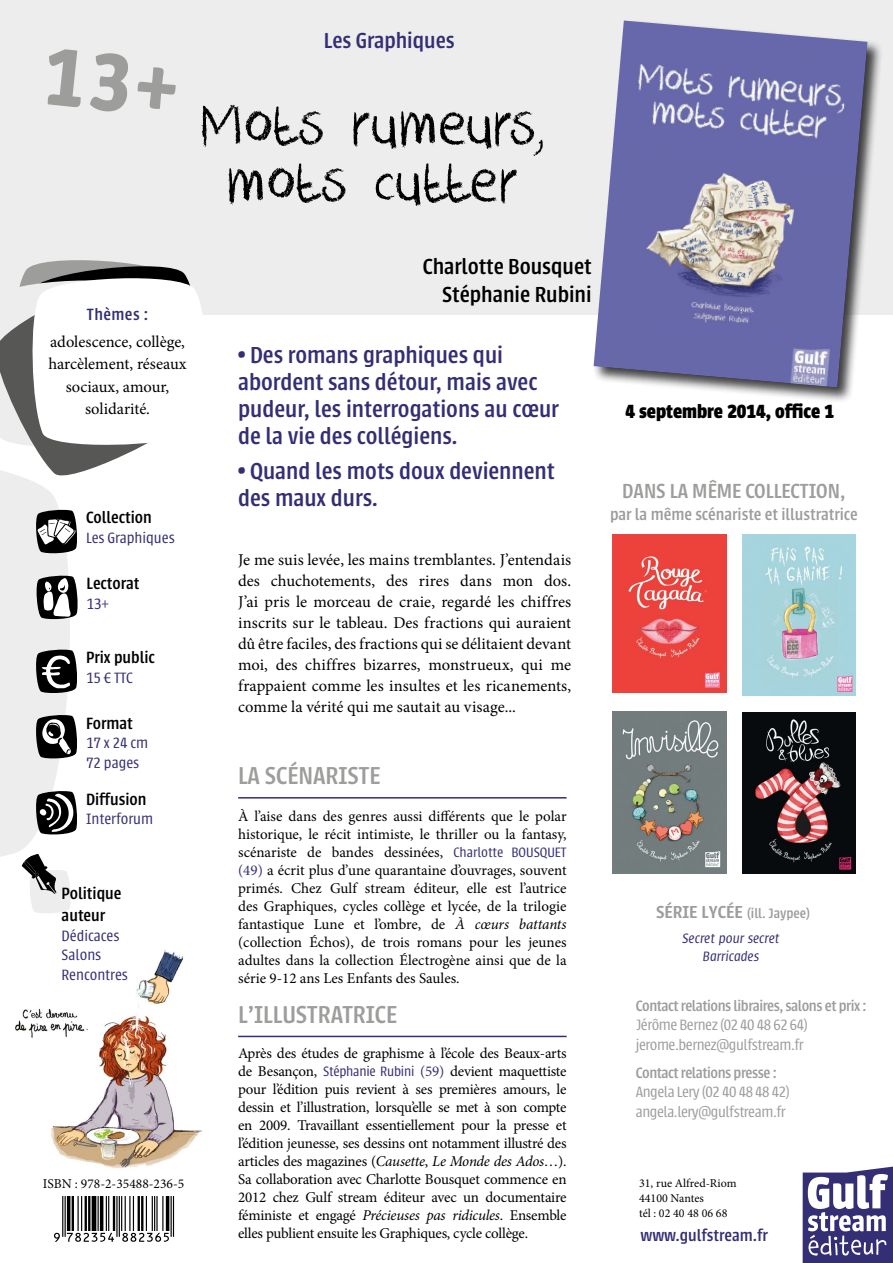
<style>
.page{position:relative;width:893px;height:1263px;background:#fff}
.page>*{position:absolute;margin:0;border:0;box-sizing:border-box;transform-origin:0 0}
.t1{font:67.5px/57px "DK Crayon Crumble";letter-spacing:.01em;color:#000;text-align:center}
.t2{font:500 27px "Urbana";color:#9d9d9c}
.t3{font:500 25.5px/27px "Urbana";color:#342e75}
.t4{font:500 24px/28.8px "Urbana";color:#000;text-align:right}
.t5{font:500 24px "Urbana";color:#342e75}
.t6{font:500 22.5px "Urbana";color:#9d9d9c}
.t7{font:700 21px "Urbana";color:#000}
.t8{font:500 18px/21.6px "Urbana";color:#000}
.t9{font:500 18px "Urbana";color:#9d9d9c}
.t10{font:500 18px "Urbana";color:#342e75}
.t11{font:16.5px/21px "Minion Pro";color:#000;text-align:justify}
.t12{font:300 16.5px/19.5px "Urbana";letter-spacing:-.025em;color:#9d9d9c}
.t13{font:300 16.5px/19.5px "Urbana";color:#342e75}
.t14{font:500 16.5px "Urbana";letter-spacing:-.025em;color:#9d9d9c}
.t15{font:15px/18px "Minion Pro";letter-spacing:-.01em;color:#000;text-align:justify}
.t16{font:italic 300 15px/18px "Urbana";color:#342e75;text-align:center}
.t17{font:500 15px "Urbana";color:#9d9d9c}
.t18{font:13.5px "Minion Pro";color:#000}
.t19{font:12px/15px "Minion Pro";color:#000}
.s1{font-family:"Urbana";font-weight:300;color:#342e75}
.s2{color:#342e75}
.s3{font-style:italic}
.s4{font-size:22.5px}
</style>
<div class="page">
<img style="left:15px;top:950px;width:187px;height:219px">
<div style="left:0;top:0;width:893px;height:315px;background:#ededed"></div>
<svg style="left:803px;top:1166px;width:90px;height:97px"></svg>
<hr style="left:238px;top:797px;width:329px;height:1px;background:#342e75">
<svg style="left:0;top:260px;width:203px;height:653px"></svg>
<hr style="left:238px;top:1036px;width:329px;height:1px;background:#342e75">
<div style="left:592px;top:19px;width:291px;height:384px;background:#000;opacity:.75"></div>
<img style="left:594px;top:21px;width:273px;height:366px">
<img style="left:742px;top:713px;width:114px;height:160px">
<img style="left:613px;top:711px;width:113px;height:162px">
<img style="left:613px;top:535px;width:113px;height:158px">
<img style="left:742px;top:534px;width:114px;height:161px">
<svg style="left:54px;top:1196px;width:120px;height:46px"></svg>
<h3 class="t5" style="left:324px;top:28px;width:132px">Les Graphiques</h3>
<h1 class="t1" style="left:199px;top:99px;width:347px">Mots rumeurs, mots cutter</h1>
<p class="t10" style="left:87px;top:305px;width:63px">Thèmes :</p>
<p class="t11" style="left:48px;top:330px;width:140px;line-height:22.5px;text-align:center">adolescence, collège, harcèlement, réseaux sociaux, amour, solidarité.</p>
<p class="t8" style="left:86px;top:507px;width:67px">Collection</p>
<p class="t13" style="left:86px;top:528px;width:90px">Les Graphiques</p>
<p class="t8" style="left:87px;top:573px;width:54px">Lectorat</p>
<p class="t13" style="left:87px;top:594px;width:24px">13+</p>
<p class="t8" style="left:86px;top:647px;width:70px">Prix public</p>
<p class="t13" style="left:86px;top:668px;width:48px">15 € TTC</p>
<p class="t8" style="left:86px;top:712px;width:48px">Format</p>
<p class="t13" style="left:86px;top:733px;width:64px">17 x 24 cm<br>72 pages</p>
<p class="t8" style="left:86px;top:788px;width:62px">Diffusion</p>
<p class="t13" style="left:86px;top:809px;width:68px">Interforum</p>
<p class="t8" style="left:62px;top:883px;width:61px">Politique auteur</p>
<p class="t13" style="left:62px;top:926px;width:68px">Dédicaces<br>Salons<br>Rencontres</p>
<p class="t18" style="left:43px;top:1175px;width:143px">ISBN : 978-2-35488-236-5</p>
<h3 class="t4" style="left:423px;top:252px;width:170px">Charlotte Bousquet<br>Stéphanie Rubini</h3>
<h3 class="t3" style="left:238px;top:341px;width:322px">• Des romans graphiques qui abordent sans détour, mais avec pudeur, les interrogations au cœur de la vie des collégiens.</h3>
<h3 class="t3" style="left:238px;top:458px;width:318px">• Quand les mots doux deviennent des maux durs.</h3>
<p class="t11" style="left:238px;top:549px;width:335px">Je me suis levée, les mains tremblantes. J’entendais des chuchotements, des rires dans mon dos.<br>J’ai pris le morceau de craie, regardé les chiffres inscrits sur le tableau. Des fractions qui auraient dû être faciles, des fractions qui se délitaient devant moi, des chiffres bizarres, monstrueux, qui me frappaient comme les insultes et les ricanements, comme la vérité qui me sautait au visage...</p>
<h2 class="t2" style="left:238px;top:761px;width:144px">LA SCÉNARISTE</h2>
<p class="t15" style="left:238px;top:807px;width:330px">À l’aise dans des genres aussi différents que le polar historique, le récit intimiste, le thriller ou la fantasy, scénariste de bandes dessinées, <span class="s1">Charlotte BOUSQUET </span><span class="s2">(49)</span> a écrit plus d’une quarantaine d’ouvrages, souvent primés. Chez Gulf stream éditeur, elle est l’autrice des Graphiques, cycles collège et lycée, de la trilogie fantastique Lune et l’ombre, de <span class="s3">À cœurs battants </span>(collection Échos), de trois romans pour les jeunes adultes dans la collection Électrogène ainsi que de la série 9-12 ans Les Enfants des Saules.</p>
<h2 class="t2" style="left:238px;top:1000px;width:160px">L’ILLUSTRATRICE</h2>
<p class="t15" style="left:238px;top:1044px;width:330px">Après des études de graphisme à l’école des Beaux-arts de Besançon, <span class="s1">Stéphanie Rubini</span> <span class="s2">(59)</span> devient maquettiste pour l’édition puis revient à ses premières amours, le dessin et l’illustration, lorsqu’elle se met à son compte en 2009. Travaillant essentiellement pour la presse et l’édition jeunesse, ses dessins ont notamment illustré des articles des magazines (<span class="s3">Causette</span>, <span class="s3">Le Monde des Ados</span>…).<br>Sa collaboration avec Charlotte Bousquet commence en 2012 chez Gulf stream éditeur avec un documentaire féministe et engagé <span class="s3">Précieuses pas ridicules</span>. Ensemble elles publient ensuite les Graphiques, cycle collège.</p>
<h3 class="t7" style="left:625px;top:399px;width:210px">4 septembre 2014, office 1</h3>
<h3 class="t6" style="left:622px;top:479px;width:225px">DANS LA MÊME COLLECTION,</h3>
<p class="t9" style="left:610px;top:505px;width:249px">par la même scénariste et illustratrice</p>
<p class="t17" style="left:656px;top:905px;width:156px"><span class="s4">série lycée</span> (ill. Jaypee)</p>
<p class="t16" style="left:682px;top:929px;width:99px">Secret pour secret<br>Barricades</p>
<p class="t14" style="left:636px;top:997px;width:232px">Contact relations libraires, salons et prix :</p>
<p class="t12" style="left:636px;top:1015px;width:174px">Jérôme Bernez (02 40 48 62 64) jerome.bernez@gulfstream.fr</p>
<p class="t14" style="left:636px;top:1064px;width:142px">Contact relations presse :</p>
<p class="t12" style="left:636px;top:1082px;width:156px">Angela Lery (02 40 48 48 42) angela.lery@gulfstream.fr</p>
<p class="t19" style="left:639px;top:1176px;width:99px">31, rue Alfred-Riom<br>44100 Nantes<br>tél : 02 40 48 06 68</p>
<p class="t10" style="left:640px;top:1226px;width:129px">www.gulfstream.fr</p>
</div>
